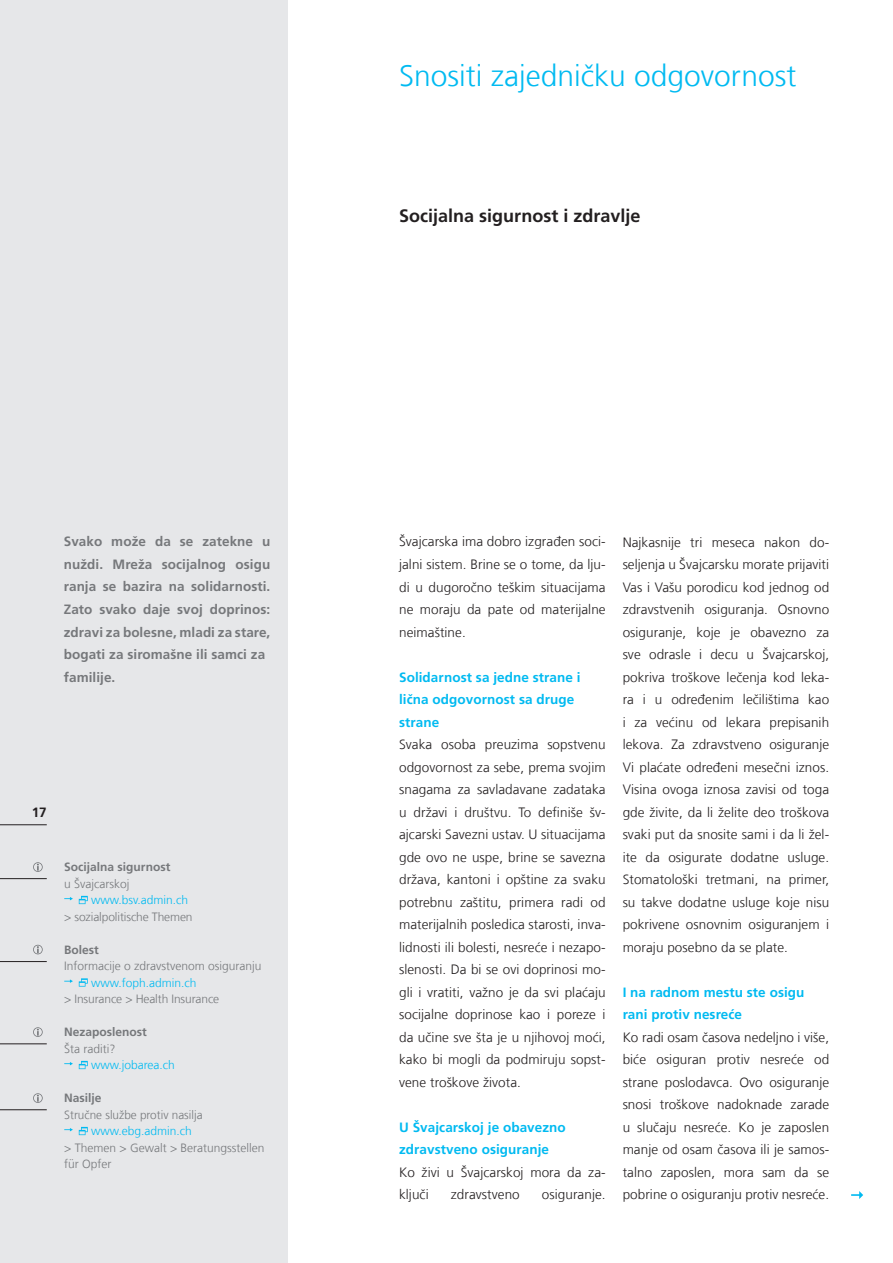
<style>
.page{position:relative;width:893px;height:1263px;background:#fff}
.page>*{position:absolute;margin:0;border:0;box-sizing:border-box;transform-origin:0 0}
._13_Headline__Chapte{font:300 30px "Frutiger LT Com";color:#00baf1}
._15_Subline__Chapter{font:700 18px "Frutiger LT Com";color:#231f20}
._31_Text__Standard{font:300 13.5px/22.5px "Frutiger LT Com";letter-spacing:.005em;color:#231f20;text-align:justify}
._21_Lead__Typical{font:700 13.5px/22.5px "Frutiger LT Com";letter-spacing:.005em;color:#76787b;text-align:justify}
._34_Text__Intertitle{font:700 13.5px/22.5px "Frutiger LT Com";letter-spacing:.005em;color:#00baf1}
.t1{font:700 13.5px "Frutiger LT Com";color:#231f20}
._51_Service{font:300 12px "Frutiger LT Com";color:#76787b}
._51_Service-2{font:300 12px "Frutiger LT Com";color:#00baf1}
._51_Service-3{font:700 12px "Frutiger LT Com";color:#76787b}
</style>
<div class="page">
<div style="left:0;top:0;width:287px;height:1263px;background:#e6e7e9"></div>
<hr style="left:0;top:878px;width:47px;height:1px;background:#231f20">
<svg style="left:851px;top:1191px;width:12px;height:8px"></svg>
<hr style="left:0;top:961px;width:47px;height:1px;background:#231f20">
<hr style="left:0;top:1043px;width:47px;height:1px;background:#231f20">
<hr style="left:0;top:1109px;width:47px;height:1px;background:#231f20">
<svg style="left:33px;top:862px;width:10px;height:10px"></svg>
<svg style="left:64px;top:896px;width:24px;height:8px"></svg>
<svg style="left:33px;top:945px;width:10px;height:9px"></svg>
<svg style="left:64px;top:978px;width:24px;height:9px"></svg>
<svg style="left:33px;top:1027px;width:10px;height:10px"></svg>
<svg style="left:64px;top:1061px;width:24px;height:8px"></svg>
<svg style="left:33px;top:1093px;width:10px;height:10px"></svg>
<svg style="left:64px;top:1127px;width:24px;height:8px"></svg>
<hr style="left:0;top:824px;width:47px;height:1px;background:#231f20">
<p class="_21_Lead__Typical" style="left:64px;top:531px;width:208px">Svako može da se zatekne u nuždi. Mreža socijalnog osigu ranja se bazira na solidarnosti.<br>Zato svako daje svoj doprinos: zdravi za bolesne, mladi za stare, bogati za siromašne ili samci za</p>
<p class="_21_Lead__Typical" style="left:64px;top:666px;width:53px">familije.</p>
<p class="t1" style="left:32px;top:804px;width:17px">17</p>
<p class="_51_Service-3" style="left:64px;top:860px;width:108px">Socijalna sigurnost</p>
<p class="_51_Service" style="left:64px;top:876px;width:67px">u Švajcarskoj</p>
<p class="_51_Service-2" style="left:91px;top:893px;width:99px">www.bsv.admin.ch</p>
<p class="_51_Service" style="left:64px;top:909px;width:130px">&gt; sozialpolitische Themen</p>
<p class="_51_Service-3" style="left:64px;top:942px;width:36px">Bolest</p>
<p class="_51_Service" style="left:64px;top:959px;width:199px">Informacije o zdravstvenom osiguranju</p>
<p class="_51_Service-2" style="left:91px;top:975px;width:107px">www.foph.admin.ch</p>
<p class="_51_Service" style="left:64px;top:992px;width:156px">&gt; Insurance &gt; Health Insurance</p>
<p class="_51_Service-3" style="left:64px;top:1025px;width:84px">Nezaposlenost</p>
<p class="_51_Service" style="left:64px;top:1041px;width:53px">Šta raditi?</p>
<p class="_51_Service-2" style="left:91px;top:1058px;width:85px">www.jobarea.ch</p>
<p class="_51_Service-3" style="left:64px;top:1091px;width:39px">Nasilje</p>
<p class="_51_Service" style="left:64px;top:1107px;width:140px">Stručne službe protiv nasilja</p>
<p class="_51_Service-2" style="left:91px;top:1124px;width:102px">www.ebg.admin.ch</p>
<p class="_51_Service" style="left:64px;top:1140px;width:202px">&gt; Themen &gt; Gewalt &gt; Beratungsstellen</p>
<p class="_51_Service" style="left:64px;top:1157px;width:49px">für Opfer</p>
<p class="_13_Headline__Chapte" style="left:399px;top:58px;width:399px">Snositi zajedničku odgovornost</p>
<p class="_15_Subline__Chapter" style="left:399px;top:206px;width:243px">Socijalna sigurnost i zdravlje</p>
<p class="_31_Text__Standard" style="left:399px;top:531px;width:208px">Švajcarska ima dobro izgrađen soci&shy;jalni sistem. Brine se o tome, da lju&shy;di u dugoročno teškim situacijama ne moraju da pate od materijalne neimaštine.</p>
<p class="_34_Text__Intertitle" style="left:399px;top:666px;width:183px">Solidarnost sa jedne strane i lična odgovornost sa druge strane</p>
<p class="_31_Text__Standard" style="left:399px;top:733px;width:208px">Svaka osoba preuzima sopstvenu odgovornost za sebe, prema svojim snagama za savladavane zadataka u državi i društvu. To definiše šv&shy;ajcarski Savezni ustav. U situacijama gde ovo ne uspe, brine se savezna država, kantoni i opštine za svaku potrebnu zaštitu, primera radi od materijalnih posledica starosti, inva&shy;lidnosti ili bolesti, nesreće i nezapo&shy;slenosti. Da bi se ovi doprinosi mo&shy;gli i vratiti, važno je da svi plaćaju socijalne doprinose kao i poreze i da učine sve šta je u njihovoj moći, kako bi mogli da podmiruju sopst&shy;vene troškove života.</p>
<p class="_34_Text__Intertitle" style="left:399px;top:1116px;width:168px">U Švajcarskoj je obavezno zdravstveno osiguranje</p>
<p class="_31_Text__Standard" style="left:399px;top:1161px;width:208px">Ko živi u Švajcarskoj mora da za&shy;ključi</p>
<p class="_31_Text__Standard" style="left:451px;top:1183px;width:70px">zdravstveno</p>
<p class="_31_Text__Standard" style="left:542px;top:1183px;width:65px">osiguranje.</p>
<p class="_31_Text__Standard" style="left:623px;top:531px;width:208px">Najkasnije tri meseca nakon do&shy;seljenja u Švajcarsku morate prijaviti Vas i Vašu porodicu kod jednog od zdravstvenih osiguranja. Osnovno osiguranje, koje je obavezno za sve odrasle i decu u Švajcarskoj, pokriva troškove lečenja kod leka&shy;ra i u određenim lečilištima kao i za većinu od lekara prepisanih lekova. Za zdravstveno osiguranje Vi plaćate određeni mesečni iznos.<br>Visina ovoga iznosa zavisi od toga gde živite, da li želite deo troškova svaki put da snosite sami i da li žel&shy;ite da osigurate dodatne usluge.<br>Stomatološki tretmani, na primer, su takve dodatne usluge koje nisu pokrivene osnovnim osiguranjem i moraju posebno da se plate.</p>
<p class="_34_Text__Intertitle" style="left:623px;top:981px;width:183px">I na radnom mestu ste osigu rani protiv nesreće</p>
<p class="_31_Text__Standard" style="left:623px;top:1026px;width:208px">Ko radi osam časova nedeljno i više, biće osiguran protiv nesreće od strane poslodavca. Ovo osiguranje snosi troškove nadoknade zarade u slučaju nesreće. Ko je zaposlen manje od osam časova ili je samos&shy;talno zaposlen, mora sam da se pobrine o osiguranju protiv nesreće.</p>
</div>
